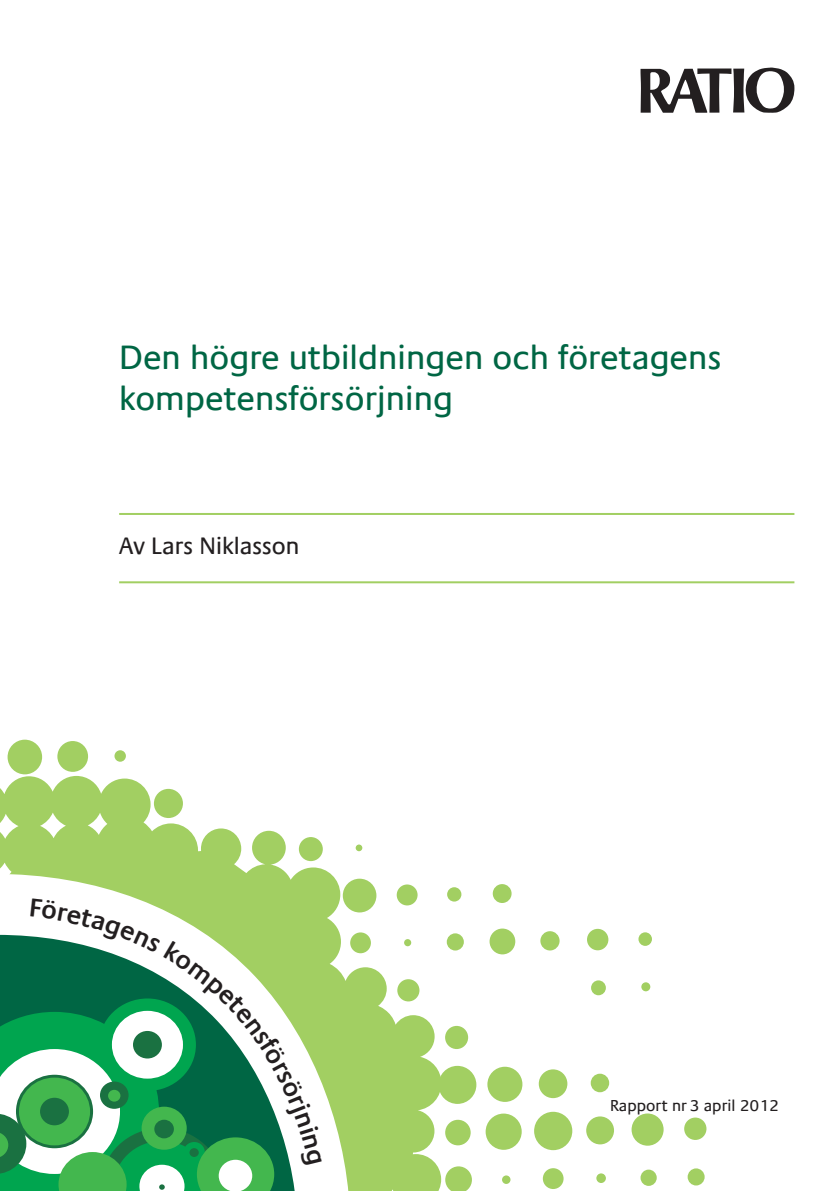
<style>
.page{position:relative;width:837px;height:1191px;background:#fff}
.page>*{position:absolute;margin:0;border:0;box-sizing:border-box;transform-origin:0 0}
.t1{font:34px/40.8px "Praxis Com";color:#064}
.t2{font:24px "Praxis Com";color:#231f20}
.t3{font:16px "Praxis Com";color:#231f20}
</style>
<div class="page">
<svg style="left:0;top:775px;width:441px;height:416px;fill:#a4d065"></svg>
<div style="left:154px;top:788px;width:29px;height:30px;background:#a2cf62;border-radius:50%"></div>
<div style="left:355px;top:844px;width:7px;height:7px;background:#a2cf62;border-radius:50%"></div>
<div style="left:683px;top:1117px;width:23px;height:23px;background:#a2cf62;border-radius:50%"></div>
<div style="left:350px;top:932px;width:21px;height:21px;background:#a2cf62;border-radius:50%"></div>
<div style="left:7px;top:739px;width:35px;height:35px;background:#a2cf62;border-radius:50%"></div>
<div style="left:57px;top:741px;width:31px;height:31px;background:#a2cf62;border-radius:50%"></div>
<div style="left:114px;top:750px;width:12px;height:11px;background:#a2cf62;border-radius:50%"></div>
<div style="left:542px;top:1168px;width:21px;height:21px;background:#a2cf62;border-radius:50%"></div>
<div style="left:485px;top:1113px;width:36px;height:37px;background:#a2cf62;border-radius:50%"></div>
<div style="left:487px;top:1066px;width:35px;height:36px;background:#a2cf62;border-radius:50%"></div>
<div style="left:502px;top:1175px;width:8px;height:9px;background:#a2cf62;border-radius:50%"></div>
<div style="left:438px;top:1065px;width:38px;height:39px;background:#a2cf62;border-radius:50%"></div>
<div style="left:687px;top:1168px;width:17px;height:17px;background:#a2cf62;border-radius:50%"></div>
<div style="left:640px;top:1169px;width:16px;height:17px;background:#a2cf62;border-radius:50%"></div>
<div style="left:631px;top:1113px;width:32px;height:32px;background:#a2cf62;border-radius:50%"></div>
<div style="left:533px;top:1111px;width:39px;height:39px;background:#a2cf62;border-radius:50%"></div>
<div style="left:445px;top:1119px;width:25px;height:26px;background:#a2cf62;border-radius:50%"></div>
<svg style="left:445px;top:1166px;width:27px;height:25px"></svg>
<div style="left:590px;top:980px;width:15px;height:15px;background:#a2cf62;border-radius:50%"></div>
<div style="left:586px;top:928px;width:22px;height:22px;background:#a2cf62;border-radius:50%"></div>
<div style="left:590px;top:1073px;width:19px;height:19px;background:#a2cf62;border-radius:50%"></div>
<div style="left:586px;top:1116px;width:28px;height:28px;background:#a2cf62;border-radius:50%"></div>
<div style="left:641px;top:982px;width:9px;height:9px;background:#a2cf62;border-radius:50%"></div>
<div style="left:638px;top:932px;width:13px;height:14px;background:#a2cf62;border-radius:50%"></div>
<div style="left:540px;top:931px;width:19px;height:19px;background:#a2cf62;border-radius:50%"></div>
<div style="left:596px;top:1173px;width:9px;height:10px;background:#a2cf62;border-radius:50%"></div>
<div style="left:492px;top:884px;width:19px;height:19px;background:#a2cf62;border-radius:50%"></div>
<div style="left:489px;top:928px;width:26px;height:26px;background:#a2cf62;border-radius:50%"></div>
<div style="left:447px;top:887px;width:14px;height:14px;background:#a2cf62;border-radius:50%"></div>
<div style="left:446px;top:933px;width:17px;height:17px;background:#a2cf62;border-radius:50%"></div>
<div style="left:445px;top:1025px;width:23px;height:24px;background:#a2cf62;border-radius:50%"></div>
<div style="left:538px;top:1069px;width:29px;height:29px;background:#a2cf62;border-radius:50%"></div>
<svg style="left:0;top:874px;width:350px;height:317px;fill:#a2cf62"></svg>
<svg style="left:640px;top:68px;width:154px;height:45px"></svg>
<hr style="left:119px;top:513px;width:675px;height:2px;background:#a2cf62">
<hr style="left:119px;top:581px;width:675px;height:2px;background:#a2cf62">
<svg style="left:0;top:898px;width:322px;height:293px"></svg>
<p class="t1" style="left:119px;top:337px;width:603px">Den högre utbildningen och företagens kompetensförsörjning</p>
<p class="t2" style="left:119px;top:532px;width:182px">Av Lars Niklasson</p>
<p class="t3" style="left:609px;top:1095px;width:170px">Rapport nr 3 april 2012</p>
</div>
